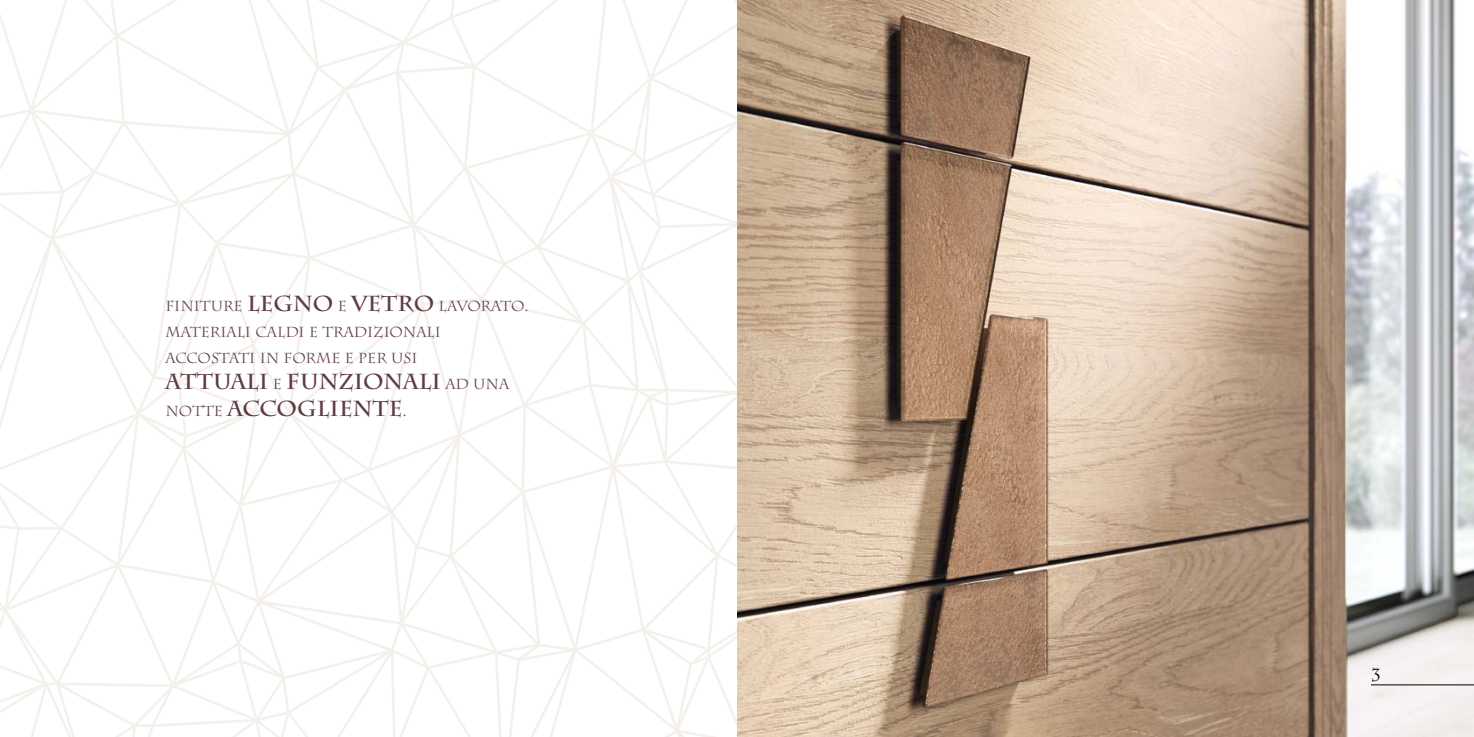
<style>
.page{position:relative;width:1474px;height:737px;background:#fff}
.page>*{position:absolute;margin:0;border:0;box-sizing:border-box;transform-origin:0 0}
.t1{font:700 21.7px/26.2px "Charlemagne Std";color:#5e3b44}
.t2{font:17.5px "Charlemagne Std";color:#000}
.t3{font:14.44px/26.2px "Charlemagne Std";color:#5e3b44}
.s1{font-weight:700;font-size:21.7px}
.s2{font-weight:400;font-size:14.44px}
</style>
<div class="page">
<img style="left:737px;top:0;width:736px;height:737px">
<hr style="left:1370px;top:684px;width:103px;height:1px;background:#000">
<svg style="left:0;top:0;width:737px;height:737px"></svg>
<p class="t3" style="left:165px;top:293px;width:365px">FINITURE <span class="s1">legno</span> E <span class="s1">vetro</span> LAVORATO.<br>MATERIALI CALDI E TRADIZIONALI<br>ACCOSTATI IN FORME E PER USI</p>
<h1 class="t1" style="left:165px;top:369px;width:345px">attuali <span class="s2">E</span> funzionali <span class="s2">AD UNA<br>NOTTE</span> accogliente<span class="s2">.</span></h1>
<p class="t2" style="left:1370px;top:664px;width:12px">3</p>
</div>
